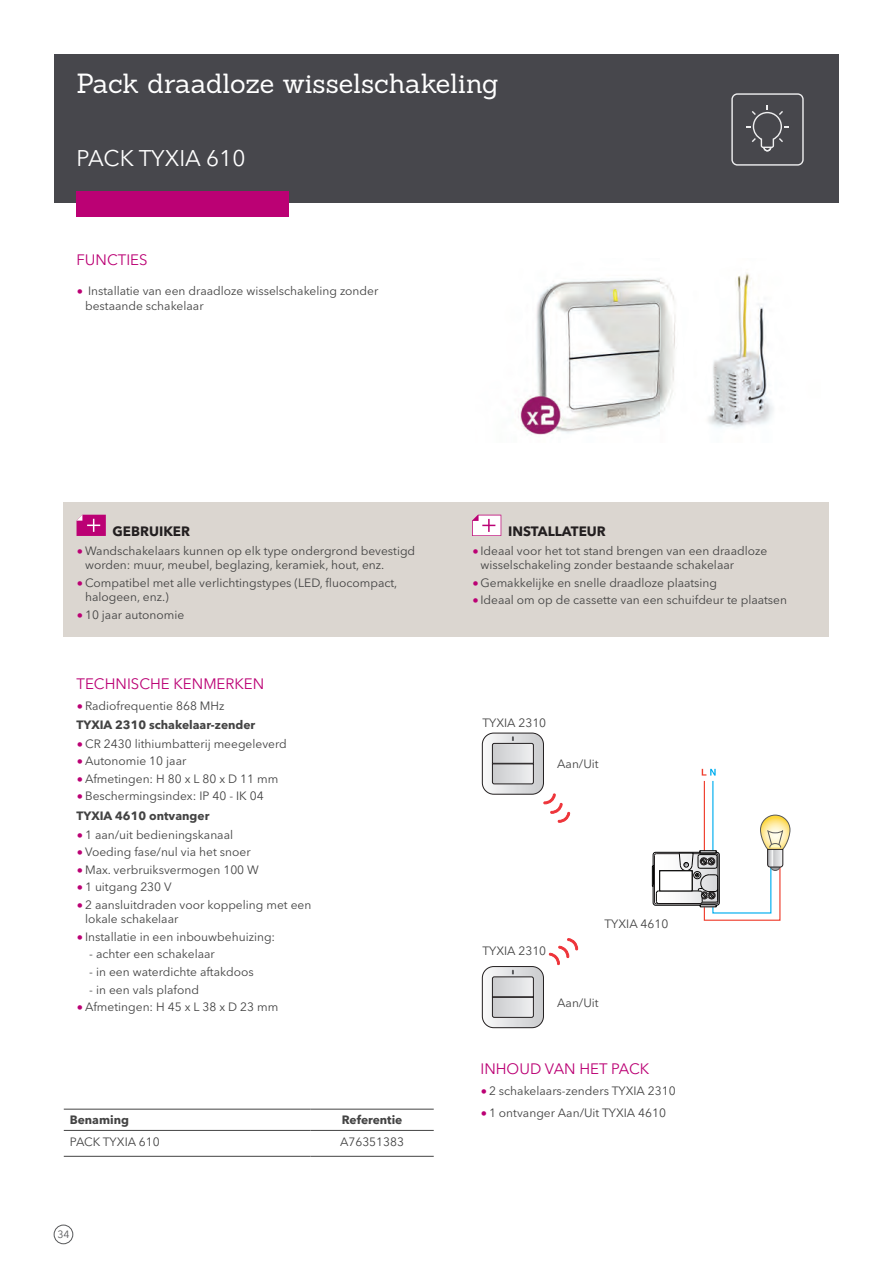
<style>
.page{position:relative;width:893px;height:1263px;background:#fff}
.page>*{position:absolute;margin:0;border:0;box-sizing:border-box;transform-origin:0 0}
.t1{font:27px "Sanchez";letter-spacing:-.005em;color:#fff}
.t2{font:22.5px "Avenir Next LT Pro";color:#fff}
.t3{font:15px "Avenir Next LT Pro";color:#bb0174}
.t4{font:700 13.5px "Avenir Next LT Pro";color:#231f20}
.t5{font:12px/14.4px "Avenir Next LT Pro";color:#434343}
.t6{font:700 12px/19.4px "Avenir Next LT Pro";color:#434343}
.t7{font:10.5px "Avenir Next LT Pro";color:#57585a}
.s1{font-family:"Lato";color:#bb0174}
.s2{font-family:"Lato";font-weight:400;color:#bb0174}
.s3{font-weight:400}
.s4{font-weight:700}
</style>
<div class="page">
<div style="left:54px;top:1225px;width:19px;height:19px;border:1px solid #57585a;border-radius:50%"></div>
<div style="left:54px;top:54px;width:785px;height:148px;background:#47474c"></div>
<div style="left:64px;top:502px;width:765px;height:134px;background:#dbd6d0"></div>
<svg style="left:77px;top:515px;width:29px;height:21px"></svg>
<svg style="left:472px;top:515px;width:29px;height:21px"></svg>
<div style="left:77px;top:191px;width:212px;height:25px;background:#bb0174"></div>
<hr style="left:64px;top:1109px;width:246px;height:1px;background:#434343">
<hr style="left:310px;top:1109px;width:124px;height:1px;background:#434343">
<hr style="left:64px;top:1130px;width:246px;height:1px;background:#434343">
<hr style="left:310px;top:1130px;width:124px;height:1px;background:#434343">
<hr style="left:64px;top:1156px;width:246px;height:1px;background:#434343">
<hr style="left:310px;top:1156px;width:124px;height:1px;background:#434343">
<img style="left:518px;top:273px;width:255px;height:162px">
<svg style="left:702px;top:769px;width:14px;height:6px"></svg>
<hr style="left:704px;top:781px;width:1px;height:76px;background:#ef3e2e">
<hr style="left:712px;top:781px;width:1px;height:76px;background:#00aeef">
<svg style="left:760px;top:815px;width:30px;height:39px"></svg>
<div style="left:760px;top:815px;width:30px;height:39px;border:1px solid #57585a;border-radius:15px"></div>
<svg style="left:652px;top:830px;width:131px;height:91px"></svg>
<svg style="left:482px;top:733px;width:88px;height:90px"></svg>
<svg style="left:482px;top:938px;width:96px;height:90px"></svg>
<svg style="left:731px;top:93px;width:73px;height:73px"></svg>
<h1 class="t1" style="left:77px;top:65px;width:424px">Pack draadloze wisselschakeling</h1>
<h2 class="t2" style="left:77px;top:145px;width:170px">PACK TYXIA 610</h2>
<p class="t3" style="left:77px;top:251px;width:73px">FUNCTIES</p>
<p class="t5" style="left:85px;top:284px;width:295px;text-indent:-9px"><span class="s1">•</span> Installatie van een draadloze wisselschakeling zonder bestaande schakelaar</p>
<p class="t4" style="left:113px;top:523px;width:79px">GEBRUIKER</p>
<p class="t5" style="left:85px;top:543px;width:332px;text-indent:-9px"><span class="s1">•</span>Wandschakelaars kunnen op elk type ondergrond bevestigd worden: muur, meubel, beglazing, keramiek, hout, enz.</p>
<p class="t5" style="left:85px;top:575px;width:314px;text-indent:-9px"><span class="s1">•</span>Compatibel met alle verlichtingstypes (LED, fluocompact, halogeen, enz.)</p>
<p class="t5" style="left:77px;top:607px;width:109px"><span class="s1">•</span>10 jaar autonomie</p>
<p class="t3" style="left:77px;top:675px;width:189px">TECHNISCHE KENMERKEN</p>
<p class="t6" style="left:77px;top:696px;width:180px"><span class="s2">•</span><span class="s3">Radiofrequentie 868 MHz<br></span>TYXIA 2310 schakelaar-zender</p>
<p class="t5" style="left:77px;top:736px;width:212px"><span class="s1">•</span>CR 2430 lithiumbatterij meegeleverd</p>
<p class="t5" style="left:77px;top:754px;width:111px"><span class="s1">•</span>Autonomie 10 jaar</p>
<p class="t5" style="left:77px;top:771px;width:203px"><span class="s1">•</span>Afmetingen: H 80 x L 80 x D 11 mm</p>
<p class="t5" style="left:77px;top:786px;width:189px;line-height:19.4px"><span class="s1">•</span>Beschermingsindex: IP 40 - IK 04<br><span class="s4">TYXIA 4610 ontvanger</span></p>
<p class="t5" style="left:77px;top:827px;width:158px"><span class="s1">•</span>1 aan/uit bedieningskanaal</p>
<p class="t5" style="left:77px;top:845px;width:176px"><span class="s1">•</span>Voeding fase/nul via het snoer</p>
<p class="t5" style="left:77px;top:862px;width:184px"><span class="s1">•</span>Max. verbruiksvermogen 100 W</p>
<p class="t5" style="left:77px;top:880px;width:96px"><span class="s1">•</span>1 uitgang 230 V</p>
<p class="t5" style="left:85px;top:897px;width:228px;text-indent:-9px"><span class="s1">•</span>2 aansluitdraden voor koppeling met een lokale schakelaar</p>
<p class="t5" style="left:77px;top:929px;width:200px"><span class="s1">•</span>Installatie in een inbouwbehuizing:</p>
<p class="t5" style="left:89px;top:947px;width:127px">- achter een schakelaar</p>
<p class="t5" style="left:89px;top:965px;width:166px">- in een waterdichte aftakdoos</p>
<p class="t5" style="left:89px;top:982px;width:111px">- in een vals plafond</p>
<p class="t5" style="left:77px;top:1000px;width:203px"><span class="s1">•</span>Afmetingen: H 45 x L 38 x D 23 mm</p>
<p class="t6" style="left:70px;top:1110px;width:61px">Benaming</p>
<p class="t6" style="left:342px;top:1110px;width:62px">Referentie</p>
<p class="t5" style="left:70px;top:1134px;width:92px">PACK TYXIA 610</p>
<p class="t5" style="left:340px;top:1134px;width:66px">A76351383</p>
<p class="t7" style="left:57px;top:1227px;width:14px">34</p>
<p class="t4" style="left:508px;top:523px;width:99px">INSTALLATEUR</p>
<p class="t5" style="left:480px;top:543px;width:288px;text-indent:-9px"><span class="s1">•</span>Ideaal voor het tot stand brengen van een draadloze wisselschakeling zonder bestaande schakelaar</p>
<p class="t5" style="left:472px;top:575px;width:247px"><span class="s1">•</span>Gemakkelijke en snelle draadloze plaatsing</p>
<p class="t5" style="left:472px;top:593px;width:317px"><span class="s1">•</span>Ideaal om op de cassette van een schuifdeur te plaatsen</p>
<p class="t5" style="left:482px;top:715px;width:65px">TYXIA 2310</p>
<p class="t5" style="left:557px;top:757px;width:43px">Aan/Uit</p>
<p class="t5" style="left:482px;top:943px;width:65px">TYXIA 2310</p>
<p class="t5" style="left:605px;top:917px;width:65px">TYXIA 4610</p>
<p class="t5" style="left:557px;top:995px;width:43px">Aan/Uit</p>
<p class="t3" style="left:480px;top:1060px;width:170px">INHOUD VAN HET PACK</p>
<p class="t5" style="left:480px;top:1084px;width:197px"><span class="s1">•</span>2 schakelaars-zenders TYXIA 2310</p>
<p class="t5" style="left:480px;top:1105px;width:187px"><span class="s1">•</span>1 ontvanger Aan/Uit TYXIA 4610</p>
</div>
